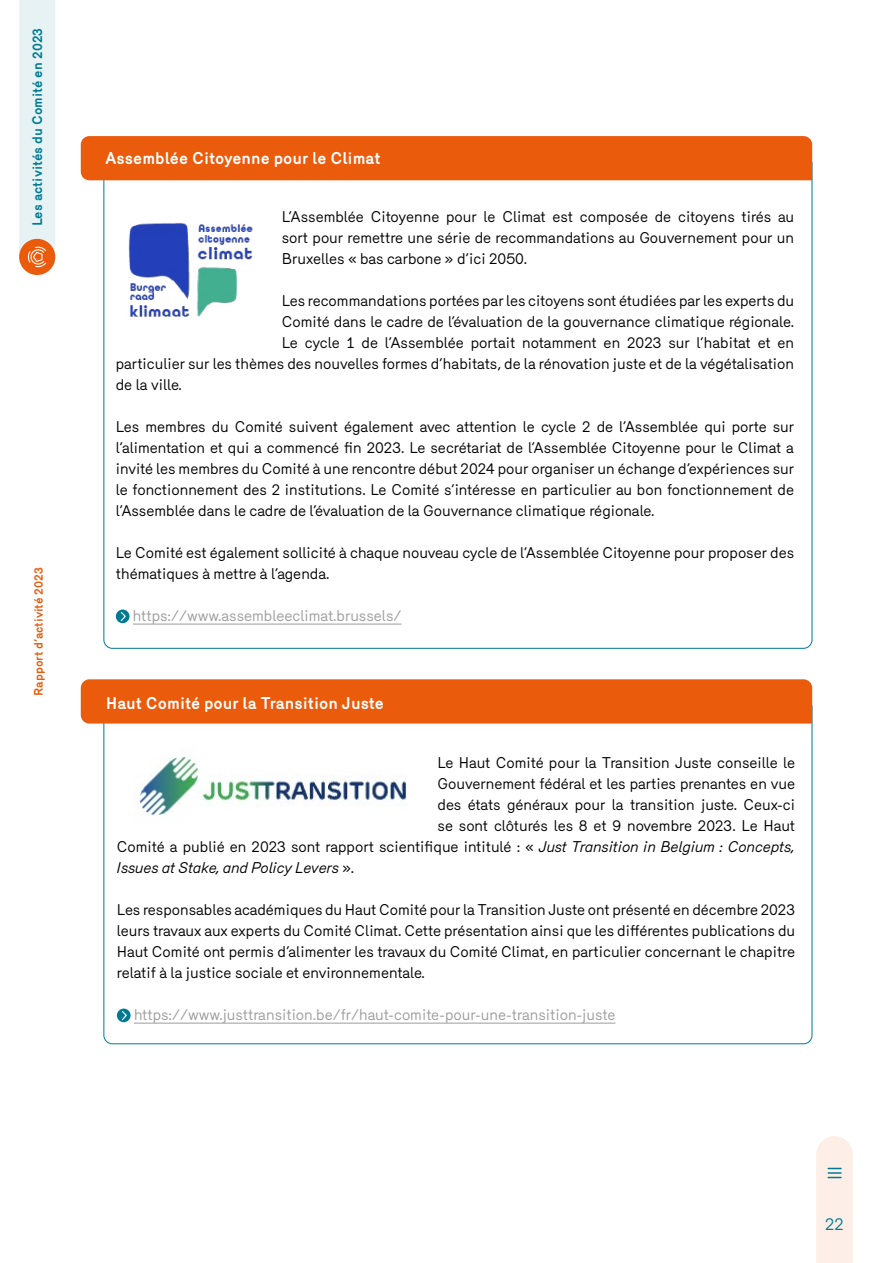
<style>
.page{position:relative;width:893px;height:1263px;background:#fff}
.page>*{position:absolute;margin:0;border:0;box-sizing:border-box;transform-origin:0 0}
.t1{font:700 16.5px "Merkury";color:#fff}
.t2{font:16.5px "Merkury";color:#007a93}
.t3{font:15px/21px "Merkury";color:#000;text-align:justify}
.t4{font:15px "Merkury";color:#9d9c9c}
.t5{font:italic 15px "Merkury";color:#000}
.t6{font:700 13.5px "Merkury";color:#007a93}
.t7{font:700 12px "Merkury";color:#ea5b0c}
.s1{font-style:italic}
.s2{font-style:normal}
</style>
<div class="page">
<svg style="left:19px;top:0;width:36px;height:275px;background:#e7e4de"></svg>
<div style="left:816px;top:1136px;width:37px;height:127px;background:#fdefe7"></div>
<div style="left:81px;top:136px;width:731px;height:44px;background:#ea5b0c"></div>
<hr style="left:133px;top:624px;width:268px;height:1px;background:#9d9c9c">
<svg style="left:116px;top:609px;width:14px;height:14px"></svg>
<svg style="left:120px;top:611px;width:7px;height:11px"></svg>
<img style="left:128px;top:222px;width:125px;height:95px">
<div style="left:81px;top:679px;width:731px;height:44px;background:#ea5b0c"></div>
<hr style="left:134px;top:1023px;width:481px;height:1px;background:#9d9c9c">
<svg style="left:117px;top:1008px;width:14px;height:14px"></svg>
<svg style="left:121px;top:1010px;width:7px;height:11px"></svg>
<img style="left:139px;top:757px;width:268px;height:59px">
<p class="t6" style="left:27px;top:226px;width:200px;rotate:-90deg">Les activités du Comité en 2023</p>
<p class="t7" style="left:30px;top:696px;width:131px;rotate:-90deg">Rapport d’activité 2023</p>
<p class="t1" style="left:105px;top:146px;width:277px">Assemblée Citoyenne pour le Climat</p>
<p class="t3" style="left:282px;top:205px;width:514px">L’Assemblée Citoyenne pour le Climat est composée de citoyens tirés au sort pour remettre une série de recommandations au Gouvernement pour un Bruxelles « bas carbone » d’ici 2050.</p>
<p class="t3" style="left:282px;top:289px;width:514px">Les recommandations portées par les citoyens sont étudiées par les experts du</p>
<p class="t3" style="left:282px;top:310px;width:514px">Comité dans le cadre de l’évaluation de la gouvernance climatique régionale.</p>
<p class="t3" style="left:282px;top:331px;width:514px">Le cycle 1 de l’Assemblée portait notamment en 2023 sur l’habitat et en</p>
<p class="t3" style="left:116px;top:352px;width:680px">particulier sur les thèmes des nouvelles formes d’habitats, de la rénovation juste et de la végétalisation</p>
<p class="t3" style="left:116px;top:373px;width:68px">de la ville.</p>
<p class="t3" style="left:116px;top:415px;width:680px">Les membres du Comité suivent également avec attention le cycle 2 de l’Assemblée qui porte sur l’alimentation et qui a commencé fin 2023. Le secrétariat de l’Assemblée Citoyenne pour le Climat a invité les membres du Comité à une rencontre début 2024 pour organiser un échange d’expériences sur le fonctionnement des 2 institutions. Le Comité s’intéresse en particulier au bon fonctionnement de l’Assemblée dans le cadre de l’évaluation de la Gouvernance climatique régionale.</p>
<p class="t3" style="left:116px;top:541px;width:680px">Le Comité est également sollicité à chaque nouveau cycle de l’Assemblée Citoyenne pour proposer des thématiques à mettre à l’agenda.</p>
<p class="t4" style="left:133px;top:605px;width:270px">https://www.assembleeclimat.brussels/</p>
<p class="t1" style="left:106px;top:691px;width:280px">Haut Comité pour la Transition Juste</p>
<p class="t3" style="left:437px;top:751px;width:359px">Le Haut Comité pour la Transition Juste conseille le</p>
<p class="t3" style="left:437px;top:772px;width:359px">Gouvernement fédéral et les parties prenantes en vue</p>
<p class="t3" style="left:437px;top:793px;width:359px">des états généraux pour la transition juste. Ceux-ci</p>
<p class="t3" style="left:437px;top:814px;width:359px">se sont clôturés les 8 et 9 novembre 2023. Le Haut</p>
<p class="t3" style="left:117px;top:835px;width:680px">Comité a publié en 2023 sont rapport scientifique intitulé : « <span class="s1">Just Transition in Belgium : Concepts,</span></p>
<p class="t5" style="left:117px;top:857px;width:239px">Issues at Stake, and Policy Levers <span class="s2">».</span></p>
<p class="t3" style="left:117px;top:898px;width:680px">Les responsables académiques du Haut Comité pour la Transition Juste ont présenté en décembre 2023 leurs travaux aux experts du Comité Climat. Cette présentation ainsi que les différentes publications du Haut Comité ont permis d’alimenter les travaux du Comité Climat, en particulier concernant le chapitre relatif à la justice sociale et environnementale.</p>
<p class="t4" style="left:134px;top:1004px;width:483px">https://www.justtransition.be/fr/haut-comite-pour-une-transition-juste</p>
<p class="t2" style="left:825px;top:1212px;width:20px">22</p>
</div>
